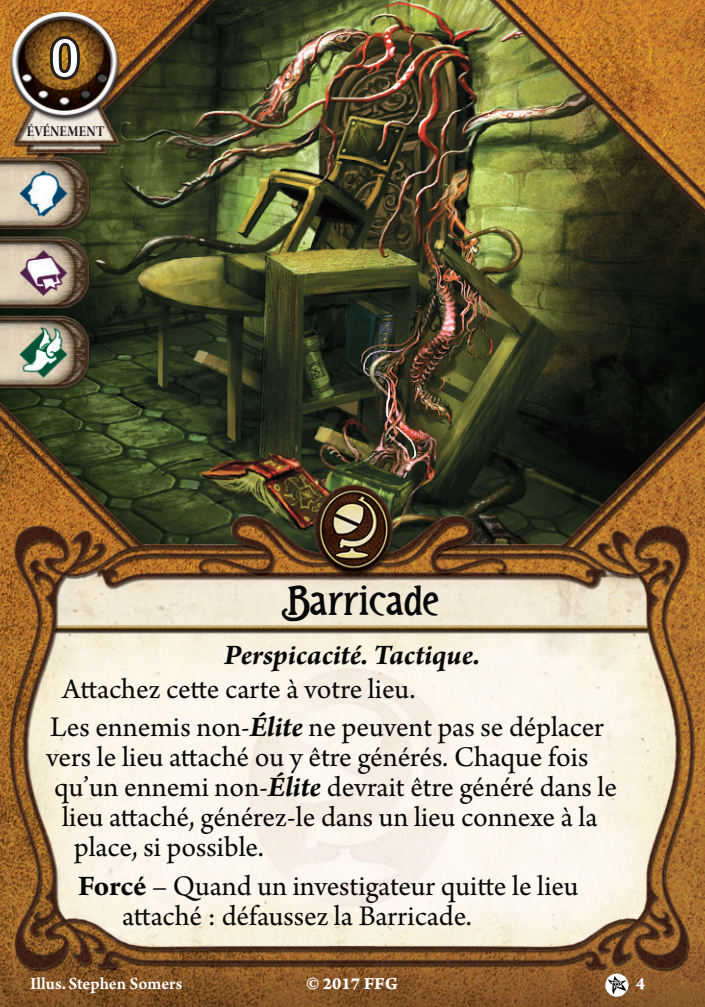
<style>
.page{position:relative;width:705px;height:1007px;background:#fff}
.page>*{position:absolute;margin:0;border:0;box-sizing:border-box;transform-origin:0 0}
.Card_Cost___s{font:60px "Teutonic ARKHAM";color:#fff;scale:1.1 1}
.T1{font:44px "Teutonic ARKHAM";color:#070909;scale:1.1 1}
.TXT_1{font:30px/30px "Arno Pro";color:#070909}
.T3{font:italic 700 30px "Arno Pro";letter-spacing:-.005em;color:#070909}
.t1{font:18px "Arno Pro Smbd Sm Text";letter-spacing:-.005em;color:#fff}
.t2{font:18px "Arno Pro Bold Caption";color:#fff}
.t3{font:16px "Arno Pro Bold Display";letter-spacing:.015em;color:#231f20;scale:.88 1}
.s1{font-weight:700;font-style:italic}
.s2{font-weight:700}
</style>
<div class="page">
<img style="left:0;top:0;width:705px;height:1007px">
<img style="left:0;top:154px;width:98px;height:239px">
<svg style="left:605px;top:973px;width:24px;height:24px"></svg>
<img style="left:46px;top:31px;width:38px;height:170px">
<p class="Card_Cost___s" style="left:52px;top:22px;width:25px">0</p>
<p class="t3" style="left:27px;top:123px;width:90px">ÉVÉNEMENT</p>
<p class="T1" style="left:281px;top:575px;width:144px">Barricade</p>
<p class="T3" style="left:224px;top:637px;width:257px">Perspicacité. Tactique.</p>
<p class="TXT_1" style="left:62px;top:675px;width:355px">Attachez cette carte à votre lieu.</p>
<p class="TXT_1" style="left:50px;top:714px;width:555px">Les ennemis non-<span class="s1">Élite</span> ne peuvent pas se déplacer</p>
<p class="TXT_1" style="left:46px;top:744px;width:544px">vers le lieu attaché ou y être générés. Chaque fois</p>
<p class="TXT_1" style="left:54px;top:774px;width:564px">qu’un ennemi non-<span class="s1">Élite</span> devrait être généré dans le</p>
<p class="TXT_1" style="left:62px;top:804px;width:537px">lieu attaché, générez-le dans un lieu connexe à la</p>
<p class="TXT_1" style="left:74px;top:834px;width:191px">place, si possible.</p>
<p class="TXT_1" style="left:122px;top:873px;width:458px;text-indent:-44px"><span class="s2">Forcé</span> – Quand un investigateur quitte le lieu attaché : défaussez la Barricade.</p>
<p class="t1" style="left:30px;top:973px;width:154px">Illus. Stephen Somers</p>
<p class="t2" style="left:306px;top:973px;width:93px">© 2017 FFG</p>
<p class="t2" style="left:636px;top:973px;width:11px">4</p>
</div>
